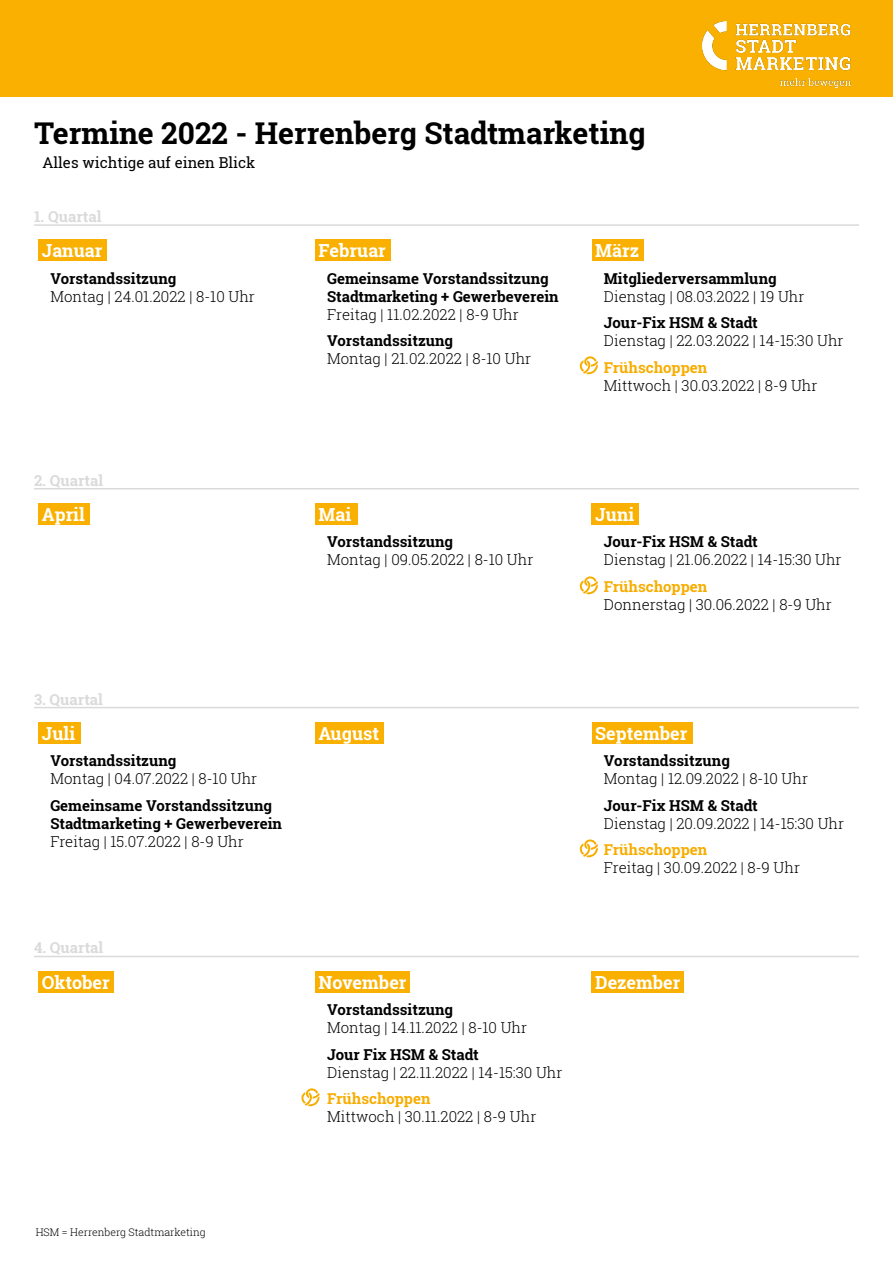
<style>
.page{position:relative;width:893px;height:1263px;background:#fff}
.page>*{position:absolute;margin:0;border:0;box-sizing:border-box;transform-origin:0 0}
.t1{font:700 30px "Roboto Slab";color:#000}
.t2{font:700 18px "Roboto Slab";color:#fff}
.t3{font:300 15px "Roboto Slab";color:#000}
.t4{font:700 15px/18px "Roboto Slab";color:#000}
.t5{font:700 15px "Roboto Slab";color:#f7ad00}
.t6{font:700 15px "Roboto Slab";color:#dadada}
.t7{font:15px "Roboto Slab";color:#000}
.t8{font:300 10.5px "Roboto Slab";color:#000}
</style>
<div class="page">
<div style="left:0;top:0;width:893px;height:97px;background:#f9b000"></div>
<img style="left:703px;top:21px;width:147px;height:67px">
<div style="left:38px;top:239px;width:69px;height:22px;background:#f9b000"></div>
<div style="left:315px;top:239px;width:76px;height:22px;background:#f9b000"></div>
<div style="left:592px;top:239px;width:52px;height:22px;background:#f9b000"></div>
<hr style="left:34px;top:224px;width:825px;height:2px;background:#dadada">
<div style="left:38px;top:722px;width:42px;height:21px;background:#f9b000"></div>
<div style="left:315px;top:722px;width:69px;height:21px;background:#f9b000"></div>
<div style="left:592px;top:722px;width:101px;height:21px;background:#f9b000"></div>
<hr style="left:34px;top:707px;width:825px;height:1px;background:#dadada">
<svg style="left:579px;top:839px;width:19px;height:18px"></svg>
<div style="left:38px;top:503px;width:52px;height:21px;background:#f9b000"></div>
<div style="left:315px;top:503px;width:42px;height:21px;background:#f9b000"></div>
<div style="left:592px;top:503px;width:47px;height:21px;background:#f9b000"></div>
<hr style="left:34px;top:488px;width:825px;height:1px;background:#dadada">
<svg style="left:579px;top:576px;width:19px;height:18px"></svg>
<svg style="left:579px;top:356px;width:19px;height:18px"></svg>
<div style="left:38px;top:971px;width:76px;height:21px;background:#f9b000"></div>
<div style="left:315px;top:971px;width:95px;height:21px;background:#f9b000"></div>
<div style="left:592px;top:971px;width:92px;height:21px;background:#f9b000"></div>
<hr style="left:34px;top:956px;width:825px;height:1px;background:#dadada">
<svg style="left:301px;top:1088px;width:19px;height:18px"></svg>
<h1 class="t1" style="left:34px;top:113px;width:613px">Termine 2022 - Herrenberg Stadtmarketing</h1>
<p class="t7" style="left:43px;top:152px;width:214px">Alles wichtige auf einen Blick</p>
<p class="t6" style="left:34px;top:206px;width:69px">1. Quartal</p>
<p class="t2" style="left:42px;top:238px;width:62px">Januar</p>
<p class="t4" style="left:50px;top:269px;width:128px">Vorstandssitzung</p>
<p class="t3" style="left:50px;top:286px;width:206px">Montag | 24.01.2022 | 8-10 Uhr</p>
<p class="t6" style="left:34px;top:470px;width:71px">2. Quartal</p>
<p class="t2" style="left:319px;top:238px;width:69px">Februar</p>
<p class="t4" style="left:327px;top:269px;width:233px">Gemeinsame Vorstandssitzung<br>Stadtmarketing + Gewerbeverein</p>
<p class="t3" style="left:327px;top:304px;width:193px">Freitag | 11.02.2022 | 8-9 Uhr</p>
<p class="t4" style="left:327px;top:331px;width:128px">Vorstandssitzung</p>
<p class="t3" style="left:327px;top:348px;width:206px">Montag | 21.02.2022 | 8-10 Uhr</p>
<p class="t2" style="left:42px;top:502px;width:44px">April</p>
<p class="t2" style="left:319px;top:502px;width:34px">Mai</p>
<p class="t4" style="left:327px;top:532px;width:128px">Vorstandssitzung</p>
<p class="t3" style="left:327px;top:549px;width:208px">Montag | 09.05.2022 | 8-10 Uhr</p>
<p class="t6" style="left:34px;top:689px;width:70px">3. Quartal</p>
<p class="t2" style="left:595px;top:238px;width:45px">März</p>
<p class="t4" style="left:604px;top:269px;width:174px">Mitgliederversammlung</p>
<p class="t3" style="left:604px;top:286px;width:202px">Dienstag | 08.03.2022 | 19 Uhr</p>
<p class="t4" style="left:604px;top:313px;width:155px">Jour-Fix HSM &amp; Stadt</p>
<p class="t3" style="left:604px;top:330px;width:241px">Dienstag | 22.03.2022 | 14-15:30 Uhr</p>
<p class="t5" style="left:604px;top:357px;width:105px">Frühschoppen</p>
<p class="t3" style="left:604px;top:375px;width:215px">Mittwoch | 30.03.2022 | 8-9 Uhr</p>
<p class="t2" style="left:595px;top:502px;width:40px">Juni</p>
<p class="t4" style="left:604px;top:532px;width:155px">Jour-Fix HSM &amp; Stadt</p>
<p class="t3" style="left:604px;top:549px;width:239px">Dienstag | 21.06.2022 | 14-15:30 Uhr</p>
<p class="t5" style="left:604px;top:576px;width:105px">Frühschoppen</p>
<p class="t3" style="left:604px;top:594px;width:229px">Donnerstag | 30.06.2022 | 8-9 Uhr</p>
<p class="t2" style="left:42px;top:721px;width:35px">Juli</p>
<p class="t4" style="left:50px;top:752px;width:128px">Vorstandssitzung</p>
<p class="t3" style="left:50px;top:768px;width:208px">Montag | 04.07.2022 | 8-10 Uhr</p>
<p class="t4" style="left:50px;top:796px;width:233px">Gemeinsame Vorstandssitzung<br>Stadtmarketing + Gewerbeverein</p>
<p class="t3" style="left:50px;top:831px;width:195px">Freitag | 15.07.2022 | 8-9 Uhr</p>
<p class="t6" style="left:34px;top:938px;width:71px">4. Quartal</p>
<p class="t2" style="left:319px;top:721px;width:62px">August</p>
<p class="t2" style="left:595px;top:721px;width:93px">September</p>
<p class="t4" style="left:604px;top:752px;width:128px">Vorstandssitzung</p>
<p class="t3" style="left:604px;top:768px;width:206px">Montag | 12.09.2022 | 8-10 Uhr</p>
<p class="t4" style="left:604px;top:796px;width:155px">Jour-Fix HSM &amp; Stadt</p>
<p class="t3" style="left:604px;top:813px;width:242px">Dienstag | 20.09.2022 | 14-15:30 Uhr</p>
<p class="t5" style="left:604px;top:839px;width:105px">Frühschoppen</p>
<p class="t3" style="left:604px;top:857px;width:198px">Freitag | 30.09.2022 | 8-9 Uhr</p>
<p class="t2" style="left:42px;top:970px;width:69px">Oktober</p>
<p class="t2" style="left:319px;top:970px;width:89px">November</p>
<p class="t4" style="left:327px;top:1000px;width:128px">Vorstandssitzung</p>
<p class="t3" style="left:327px;top:1017px;width:202px">Montag | 14.11.2022 | 8-10 Uhr</p>
<p class="t4" style="left:327px;top:1045px;width:153px">Jour Fix HSM &amp; Stadt</p>
<p class="t3" style="left:327px;top:1062px;width:237px">Dienstag | 22.11.2022 | 14-15:30 Uhr</p>
<p class="t5" style="left:327px;top:1088px;width:105px">Frühschoppen</p>
<p class="t3" style="left:327px;top:1106px;width:211px">Mittwoch | 30.11.2022 | 8-9 Uhr</p>
<p class="t2" style="left:595px;top:970px;width:87px">Dezember</p>
<p class="t8" style="left:36px;top:1225px;width:171px">HSM = Herrenberg Stadtmarketing</p>
</div>
